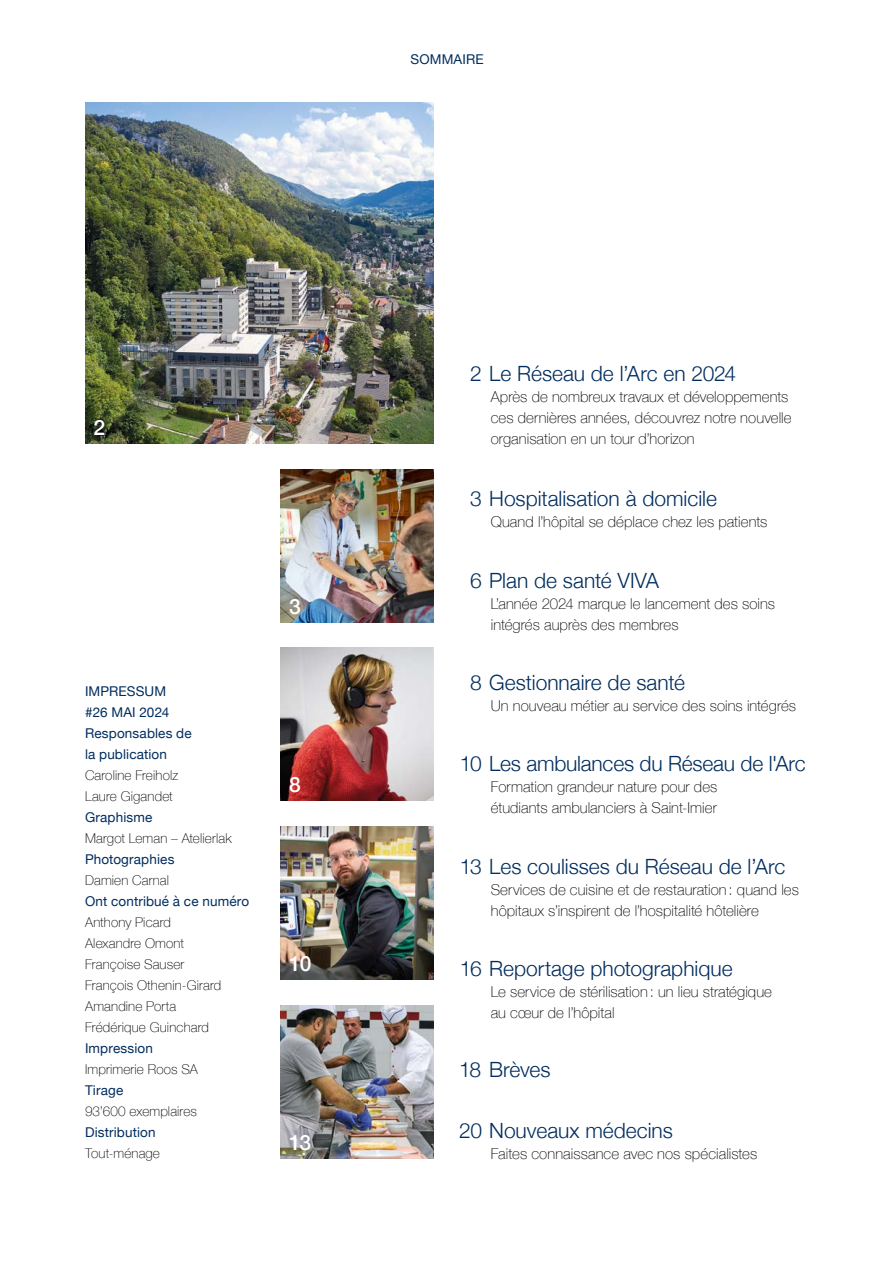
<style>
.page{position:relative;width:893px;height:1263px;background:#fff}
.page>*{position:absolute;margin:0;border:0;box-sizing:border-box;transform-origin:0 0}
.t1{font:300 21px "Helvetica Neue";letter-spacing:-.005em;color:#002d5e}
.t2{font:500 21px "Helvetica Neue";color:#fff}
.t3{font:100 15px/21px "Helvetica Neue";letter-spacing:.005em;color:#000}
.t4{font:100 13.5px/21px "Helvetica Neue";letter-spacing:.01em;color:#000}
.t5{font:13.5px/21px "Helvetica Neue";letter-spacing:.01em;color:#002d5e}
</style>
<div class="page">
<img style="left:281px;top:1006px;width:153px;height:153px">
<img style="left:281px;top:648px;width:153px;height:153px">
<img style="left:281px;top:826px;width:153px;height:153px">
<img style="left:281px;top:469px;width:153px;height:153px">
<img style="left:85px;top:102px;width:349px;height:342px">
<p class="t5" style="left:411px;top:49px;width:75px">SOMMAIRE</p>
<h1 class="t2" style="left:94px;top:411px;width:13px">2</h1>
<p class="t5" style="left:85px;top:681px;width:108px">IMPRESSUM #26 MAI 2024<br>Responsables de la publication</p>
<p class="t4" style="left:85px;top:764px;width:95px">Caroline Freiholz<br>Laure Gigandet</p>
<p class="t5" style="left:85px;top:807px;width:69px">Graphisme</p>
<p class="t4" style="left:85px;top:827px;width:148px">Margot Leman – Atelierlak</p>
<p class="t5" style="left:85px;top:849px;width:91px">Photographies</p>
<p class="t4" style="left:85px;top:869px;width:86px">Damien Carnal</p>
<p class="t5" style="left:85px;top:891px;width:166px">Ont contribué à ce numéro</p>
<p class="t4" style="left:85px;top:911px;width:138px">Anthony Picard<br>Alexandre Omont<br>Françoise Sauser<br>François Othenin-Girard<br>Amandine Porta<br>Frédérique Guinchard</p>
<p class="t5" style="left:85px;top:1038px;width:70px">Impression</p>
<p class="t4" style="left:85px;top:1058px;width:114px">Imprimerie Roos SA</p>
<p class="t5" style="left:85px;top:1080px;width:40px">Tirage</p>
<p class="t4" style="left:85px;top:1100px;width:113px">93’600 exemplaires</p>
<p class="t5" style="left:85px;top:1122px;width:72px">Distribution</p>
<p class="t4" style="left:85px;top:1142px;width:76px">Tout-ménage</p>
<h1 class="t2" style="left:289px;top:589px;width:13px">3</h1>
<h1 class="t2" style="left:289px;top:768px;width:13px">8</h1>
<h1 class="t2" style="left:289px;top:946px;width:24px">10</h1>
<h1 class="t2" style="left:289px;top:1126px;width:24px">13</h1>
<h1 class="t1" style="left:470px;top:356px;width:268px">2 Le Réseau de l’Arc en 2024</h1>
<p class="t3" style="left:491px;top:385px;width:302px">Après de nombreux travaux et développements ces dernières années, découvrez notre nouvelle organisation en un tour d’horizon</p>
<h1 class="t1" style="left:470px;top:482px;width:248px">3 Hospitalisation à domicile</h1>
<p class="t3" style="left:491px;top:511px;width:278px">Quand l’hôpital se déplace chez les patients</p>
<h1 class="t1" style="left:470px;top:563px;width:190px">6 Plan de santé VIVA</h1>
<p class="t3" style="left:491px;top:592px;width:286px">L’année 2024 marque le lancement des soins intégrés auprès des membres</p>
<h1 class="t1" style="left:470px;top:666px;width:217px">8 Gestionnaire de santé</h1>
<p class="t3" style="left:491px;top:694px;width:307px">Un nouveau métier au service des soins intégrés</p>
<h1 class="t1" style="left:460px;top:747px;width:347px">10 Les ambulances du Réseau de l'Arc</h1>
<p class="t3" style="left:491px;top:776px;width:228px">Formation grandeur nature pour des étudiants ambulanciers à Saint-Imier</p>
<h1 class="t1" style="left:460px;top:849px;width:327px">13 Les coulisses du Réseau de l’Arc</h1>
<p class="t3" style="left:491px;top:878px;width:310px">Services de cuisine et de restauration: quand les hôpitaux s’inspirent de l’hospitalité hôtelière</p>
<h1 class="t1" style="left:460px;top:952px;width:274px">16 Reportage photographique</h1>
<p class="t3" style="left:491px;top:980px;width:283px">Le service de stérilisation: un lieu stratégique au cœur de l’hôpital</p>
<h1 class="t1" style="left:459px;top:1053px;width:93px">18 Brèves</h1>
<h1 class="t1" style="left:459px;top:1113px;width:215px">20 Nouveaux médecins</h1>
<p class="t3" style="left:491px;top:1142px;width:268px">Faites connaissance avec nos spécialistes</p>
</div>
